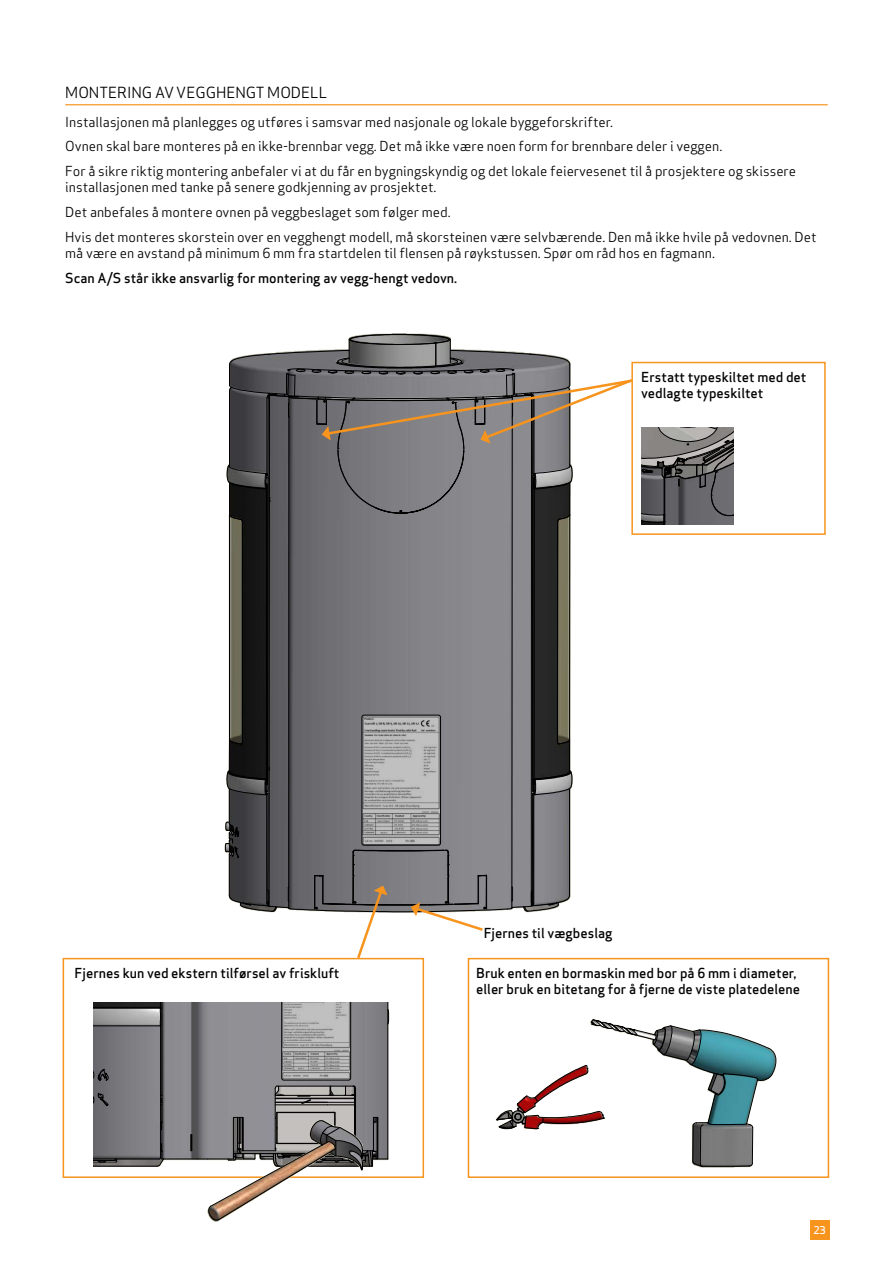
<style>
.page{position:relative;width:893px;height:1263px;background:#fff}
.page>*{position:absolute;margin:0;border:0;box-sizing:border-box;transform-origin:0 0}
.t1{font:15px "Apex Sans";color:#000}
.t2{font:13.5px/24.8px "Apex Sans";color:#000}
.t3{font:500 13.5px/16.2px "Apex Sans";color:#000}
.t4{font:500 10.5px "Apex Sans";color:#fff}
</style>
<div class="page">
<div style="left:810px;top:1220px;width:19px;height:20px;background:#f7941e"></div>
<div style="left:63px;top:958px;width:361px;height:220px;border:2px solid #f7941e"></div>
<svg style="left:224px;top:333px;width:349px;height:519px;background:#6d6c6e"></svg>
<svg style="left:225px;top:767px;width:347px;height:194px"></svg>
<svg style="left:641px;top:427px;width:92px;height:98px;background:#686668"></svg>
<svg style="left:226px;top:334px;width:409px;height:190px"></svg>
<svg style="left:94px;top:1002px;width:323px;height:176px"></svg>
<svg style="left:189px;top:1038px;width:200px;height:184px"></svg>
<svg style="left:495px;top:1019px;width:282px;height:149px"></svg>
<div style="left:468px;top:958px;width:361px;height:220px;border:2px solid #f7941e"></div>
<div style="left:631px;top:362px;width:195px;height:173px;border:2px solid #f7941e"></div>
<svg style="left:362px;top:715px;width:79px;height:130px;background:#aaa"></svg>
<div style="left:362px;top:715px;width:79px;height:130px;border:1px solid #000;border-radius:2px"></div>
<svg style="left:282px;top:989px;width:69px;height:91px;background:#ababab"></svg>
<div style="left:282px;top:989px;width:69px;height:91px;border:1px solid #000;border-radius:2px"></div>
<div style="left:259px;top:987px;width:103px;height:15px;background:#fff"></div>
<hr style="left:65px;top:104px;width:763px;height:1px;background:#f7941e">
<p class="t1" style="left:65px;top:80px;width:263px">MONTERING AV VEGGHENGT MODELL</p>
<p class="t2" style="left:65px;top:108px;width:732px">Installasjonen må planlegges og utføres i samsvar med nasjonale og lokale byggeforskrifter.<br>Ovnen skal bare monteres på en ikke-brennbar vegg. Det må ikke være noen form for brennbare deler i veggen.<br>For å sikre riktig montering anbefaler vi at du får en bygningskyndig og det lokale feiervesenet til å prosjektere og skissere</p>
<p class="t2" style="left:65px;top:174px;width:753px">installasjonen med tanke på senere godkjenning av prosjektet.<br>Det anbefales å montere ovnen på veggbeslaget som følger med.<br>Hvis det monteres skorstein over en vegghengt modell, må skorsteinen være selvbærende. Den må ikke hvile på vedovnen. Det</p>
<p class="t2" style="left:65px;top:239px;width:651px">må være en avstand på minimum 6 mm fra startdelen til flensen på røykstussen. Spør om råd hos en fagmann.</p>
<p class="t3" style="left:65px;top:268px;width:393px">Scan A/S står ikke ansvarlig for montering av vegg-hengt vedovn.</p>
<p class="t3" style="left:641px;top:367px;width:167px">Erstatt typeskiltet med det vedlagte typeskiltet</p>
<p class="t3" style="left:75px;top:963px;width:266px">Fjernes kun ved ekstern tilførsel av friskluft</p>
<p class="t3" style="left:484px;top:923px;width:130px">Fjernes til vægbeslag</p>
<p class="t3" style="left:476px;top:963px;width:325px">Bruk enten en bormaskin med bor på 6 mm i diameter, eller bruk en bitetang for å fjerne de viste platedelene</p>
<p class="t4" style="left:813px;top:1221px;width:14px">23</p>
</div>
